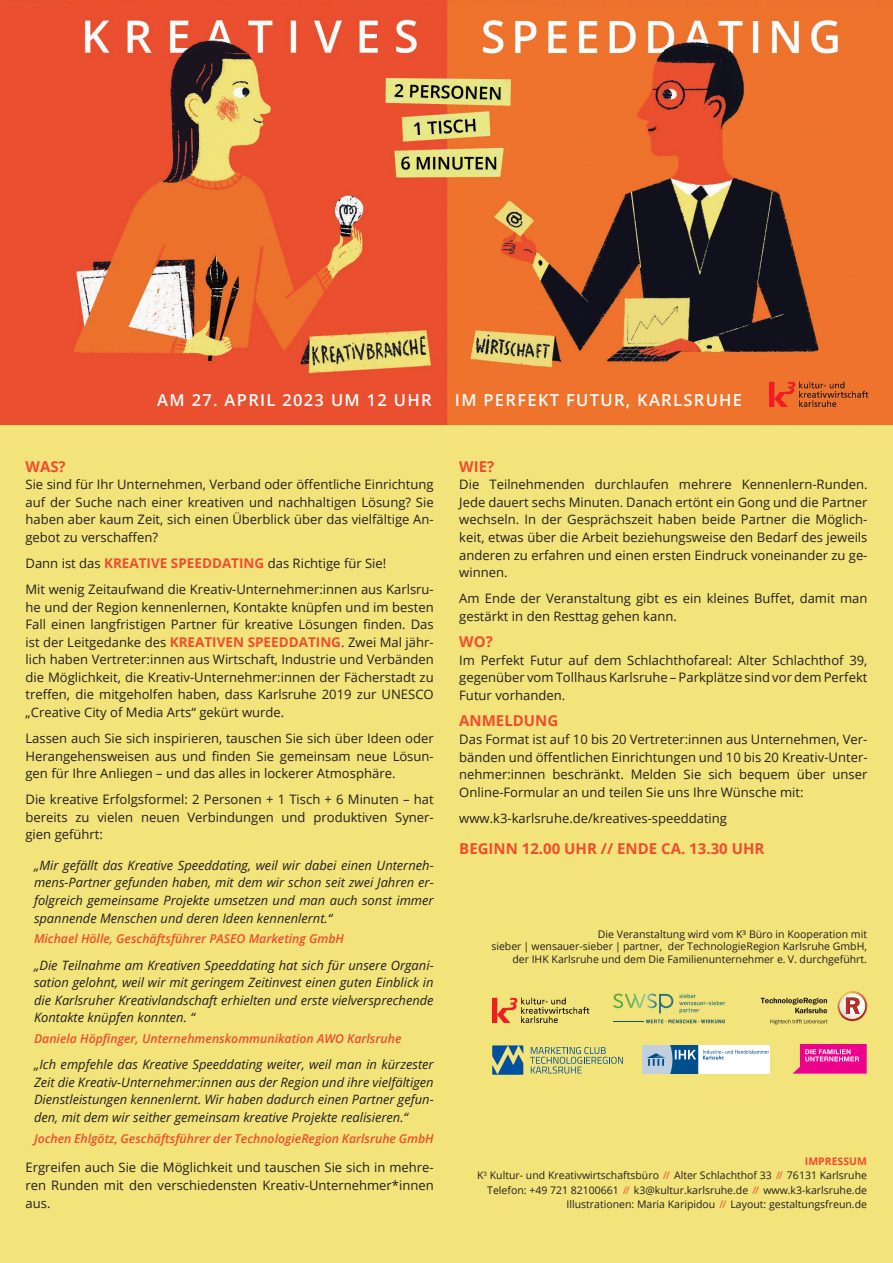
<style>
.page{position:relative;width:893px;height:1263px;background:#fff}
.page>*{position:absolute;margin:0;border:0;box-sizing:border-box;transform-origin:0 0}
.t1{font:600 16.5px "Open Sans";letter-spacing:.08em;color:#fff}
.t2{font:700 15px "Open Sans";color:#ef4d2f}
.t3{font:13.05px/17.5px "Open Sans";color:#231f20;text-align:justify}
.t4{font:italic 12.9px/17.5px "Open Sans";color:#231f20;text-align:justify}
.t5{font:italic 600 12.3px "Open Sans";color:#ef4d2f}
.t6{font:10.5px/14.2px "Open Sans";color:#231f20;text-align:right}
.s1{font-weight:700;font-size:13.5px;color:#ef4d2f}
.s2{font-weight:700;color:#ef4d2f}
.s3{color:#ef4d2f}
</style>
<div class="page">
<img style="left:0;top:0;width:893px;height:425px">
<img style="left:770px;top:381px;width:102px;height:26px">
<div style="left:0;top:425px;width:893px;height:838px;background:#f2e37a"></div>
<img style="left:492px;top:997px;width:98px;height:25px">
<svg style="left:679px;top:993px;width:46px;height:20px"></svg>
<svg style="left:613px;top:993px;width:60px;height:20px"></svg>
<svg style="left:646px;top:1019px;width:79px;height:4px"></svg>
<hr style="left:613px;top:1021px;width:30px;height:1px;background:#125469">
<img style="left:837px;top:991px;width:30px;height:23px">
<img style="left:839px;top:993px;width:26px;height:23px">
<svg style="left:840px;top:994px;width:24px;height:27px"></svg>
<svg style="left:770px;top:1019px;width:57px;height:5px"></svg>
<svg style="left:761px;top:998px;width:66px;height:15px"></svg>
<svg style="left:792px;top:1044px;width:75px;height:30px;background:#ef3597"></svg>
<img style="left:642px;top:1046px;width:126px;height:28px">
<svg style="left:492px;top:1045px;width:31px;height:30px"></svg>
<svg style="left:530px;top:1047px;width:93px;height:26px"></svg>
<p class="t1" style="left:157px;top:389px;width:276px">AM 27. APRIL 2023 UM 12 UHR</p>
<p class="t1" style="left:455px;top:389px;width:289px">IM PERFEKT FUTUR, KARLSRUHE</p>
<p class="t2" style="left:26px;top:456px;width:42px">WAS?</p>
<p class="t3" style="left:26px;top:475px;width:410px">Sie sind für Ihr Unternehmen, Verband oder öffentliche Einrichtung auf der Suche nach einer kreativen und nachhaltigen Lösung? Sie haben aber kaum Zeit, sich einen Überblick über das vielfältige An&shy;gebot zu verschaffen?</p>
<p class="t3" style="left:26px;top:550px;width:410px;line-height:26.1px">Dann ist das <span class="s1">KREATIVE SPEEDDATING</span> das Richtige für Sie!<br>Mit wenig Zeitaufwand die Kreativ-Unternehmer:innen aus Karlsru-</p>
<p class="t3" style="left:26px;top:598px;width:410px">he und der Region kennenlernen, Kontakte knüpfen und im besten Fall einen langfristigen Partner für kreative Lösungen finden. Das ist der Leitgedanke des <span class="s1">KREATIVEN SPEEDDATING</span>. Zwei Mal jähr&shy;lich haben Vertreter:innen aus Wirtschaft, Industrie und Verbänden die Möglichkeit, die Kreativ-Unternehmer:innen der Fächerstadt zu treffen, die mitgeholfen haben, dass Karlsruhe 2019 zur UNESCO „Creative City of Media Arts“ gekürt wurde.</p>
<p class="t3" style="left:26px;top:729px;width:410px">Lassen auch Sie sich inspirieren, tauschen Sie sich über Ideen oder Herangehensweisen aus und finden Sie gemeinsam neue Lösun&shy;gen für Ihre Anliegen – und das alles in lockerer Atmosphäre.</p>
<p class="t3" style="left:26px;top:790px;width:410px">Die kreative Erfolgsformel: 2 Personen + 1 Tisch + 6 Minuten – hat bereits zu vielen neuen Verbindungen und produktiven Syner&shy;gien geführt:</p>
<p class="t4" style="left:34px;top:856px;width:401px">„Mir gefällt das Kreative Speeddating, weil wir dabei einen Unterneh&shy;mens-Partner gefunden haben, mit dem wir schon seit zwei Jahren er&shy;folgreich gemeinsame Projekte umsetzen und man auch sonst immer spannende Menschen und deren Ideen kennenlernt.“</p>
<p class="t5" style="left:34px;top:930px;width:312px">Michael Hölle, Geschäftsführer PASEO Marketing GmbH</p>
<p class="t4" style="left:34px;top:956px;width:401px">„Die Teilnahme am Kreativen Speeddating hat sich für unsere Organi&shy;sation gelohnt, weil wir mit geringem Zeitinvest einen guten Einblick in die Karlsruher Kreativlandschaft erhielten und erste vielversprechende Kontakte knüpfen konnten. “</p>
<p class="t5" style="left:34px;top:1030px;width:369px">Daniela Höpfinger, Unternehmenskommunikation AWO Karlsruhe</p>
<p class="t4" style="left:34px;top:1055px;width:401px">„Ich empfehle das Kreative Speeddating weiter, weil man in kürzester Zeit die Kreativ-Unternehmer:innen aus der Region und ihre vielfältigen Dienstleistungen kennenlernt. Wir haben dadurch einen Partner gefun&shy;den, mit dem wir seither gemeinsam kreative Projekte realisieren.“</p>
<p class="t5" style="left:34px;top:1130px;width:401px">Jochen Ehlgötz, Geschäftsführer der TechnologieRegion Karlsruhe GmbH</p>
<p class="t3" style="left:26px;top:1158px;width:410px">Ergreifen auch Sie die Möglichkeit und tauschen Sie sich in mehre&shy;ren Runden mit den verschiedensten Kreativ-Unternehmer*innen aus.</p>
<p class="t2" style="left:459px;top:456px;width:37px">WIE?</p>
<p class="t3" style="left:459px;top:475px;width:410px">Die Teilnehmenden durchlaufen mehrere Kennenlern-Runden.<br>Jede dauert sechs Minuten. Danach ertönt ein Gong und die Partner wechseln. In der Gesprächszeit haben beide Partner die Möglich&shy;keit, etwas über die Arbeit beziehungsweise den Bedarf des jeweils anderen zu erfahren und einen ersten Eindruck voneinander zu ge&shy;winnen.</p>
<p class="t3" style="left:459px;top:589px;width:410px">Am Ende der Veranstaltung gibt es ein kleines Buffet, damit man gestärkt in den Resttag gehen kann.</p>
<p class="t2" style="left:459px;top:631px;width:35px">WO?</p>
<p class="t3" style="left:459px;top:651px;width:410px">Im Perfekt Futur auf dem Schlachthofareal: Alter Schlachthof 39, gegenüber vom Tollhaus Karlsruhe – Parkplätze sind vor dem Perfekt Futur vorhanden.</p>
<p class="t2" style="left:459px;top:710px;width:101px">ANMELDUNG</p>
<p class="t3" style="left:459px;top:730px;width:410px">Das Format ist auf 10 bis 20 Vertreter:innen aus Unternehmen, Ver&shy;bänden und öffentlichen Einrichtungen und 10 bis 20 Kreativ-Unter&shy;nehmer:innen beschränkt. Melden Sie sich bequem über unser Online-Formular an und teilen Sie uns Ihre Wünsche mit:</p>
<p class="t3" style="left:459px;top:809px;width:269px">www.k3-karlsruhe.de/kreatives-speeddating</p>
<p class="t2" style="left:459px;top:838px;width:307px">BEGINN 12.00 UHR // ENDE CA. 13.30 UHR</p>
<p class="t6" style="left:491px;top:927px;width:377px;line-height:12.6px">Die Veranstaltung wird vom K³ Büro in Kooperation mit<br>sieber | wensauer-sieber | partner, der TechnologieRegion Karlsruhe GmbH, der IHK Karlsruhe und dem Die Familienunternehmer e. V. durchgeführt.</p>
<p class="t6" style="left:477px;top:1154px;width:391px"><span class="s2">IMPRESSUM<br></span>K<sup>3</sup> Kultur- und Kreativwirtschaftsbüro <span class="s3">//</span> Alter Schlachthof 33 <span class="s3">//</span> 76131 Karlsruhe Telefon: +49 721 82100661 <span class="s3">//</span> k3@kultur.karlsruhe.de <span class="s3">//</span> www.k3-karlsruhe.de Illustrationen: Maria Karipidou <span class="s3">//</span> Layout: gestaltungsfreun.de</p>
</div>
